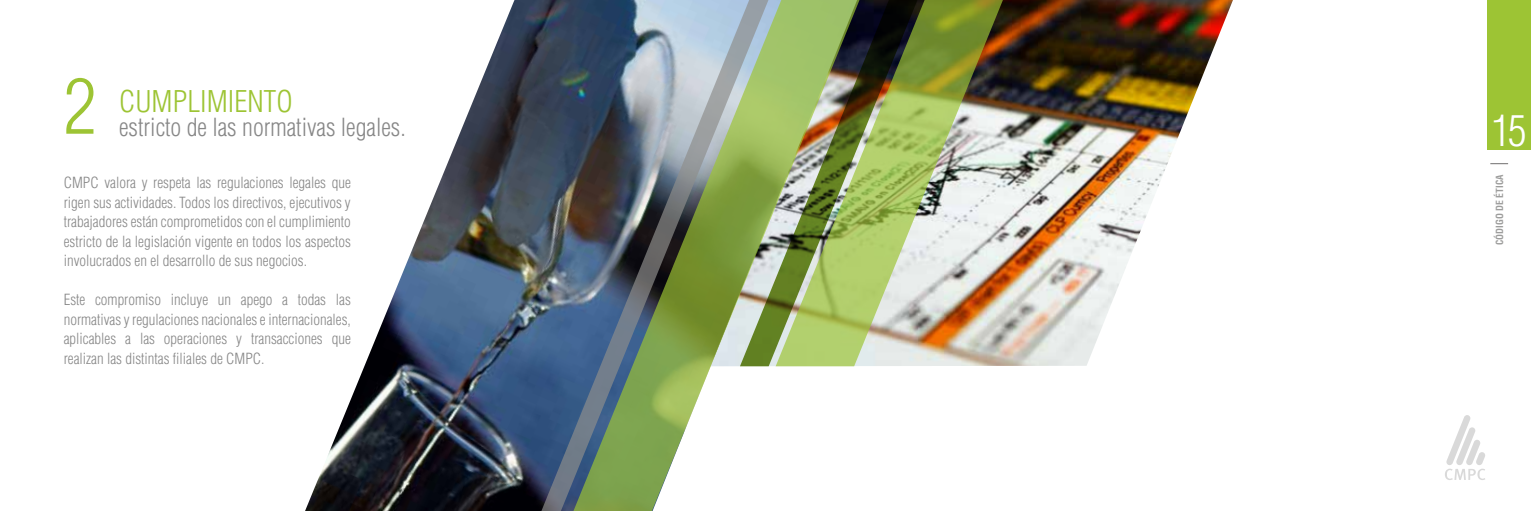
<style>
.page{position:relative;width:1531px;height:511px;background:#fff}
.page>*{position:absolute;margin:0;border:0;box-sizing:border-box;transform-origin:0 0}
.t1{font:300 condensed 75px "Helvetica LT Std";color:#9dc434}
.t2{font:300 condensed 42.15px "Helvetica LT Std";color:#fff}
.t3{font:300 condensed 29.25px "Helvetica LT Std";color:#9dc434}
.t4{font:300 condensed 24.3px "Helvetica LT Std";color:#878787}
.t5{font:300 condensed 15px/19.5px "Helvetica LT Std";color:#878787;text-align:justify}
.t6{font:700 condensed 9.6px "Helvetica LT Std";color:#9d9d9c}
</style>
<div class="page">
<div style="left:1487px;top:0;width:44px;height:150px;background:#9dc434"></div>
<svg style="left:1490px;top:163px;width:18px;height:1px"></svg>
<svg style="left:1445px;top:415px;width:40px;height:64px"></svg>
<img style="left:1073px;top:0;width:160px;height:366px">
<img style="left:305px;top:0;width:226px;height:510px">
<svg style="left:770px;top:0;width:85px;height:367px;background:#a1b97a"></svg>
<img style="left:531px;top:0;width:239px;height:510px">
<img style="left:775px;top:0;width:298px;height:366px">
<h1 class="t1" style="left:64px;top:60px;width:35px">2</h1>
<h3 class="t3" style="left:119px;top:83px;width:175px">CUMPLIMIENTO</h3>
<h3 class="t4" style="left:119px;top:112px;width:288px">estricto de las normativas legales.</h3>
<p class="t5" style="left:64px;top:172px;width:289px">CMPC valora y respeta las regulaciones legales que rigen sus actividades. Todos los directivos, ejecutivos y trabajadores están comprometidos con el cumplimiento estricto de la legislación vigente en todos los aspectos involucrados en el desarrollo de sus negocios.</p>
<p class="t5" style="left:64px;top:289px;width:289px">Este compromiso incluye un apego a todas las normativas y regulaciones nacionales e internacionales, aplicables a las operaciones y transacciones que realizan las distintas filiales de CMPC.</p>
<h2 class="t2" style="left:1491px;top:104px;width:37px">15</h2>
<p class="t6" style="left:1493px;top:245px;width:72px;rotate:-90deg">CÓDIGO DE ÉTICA</p>
</div>
